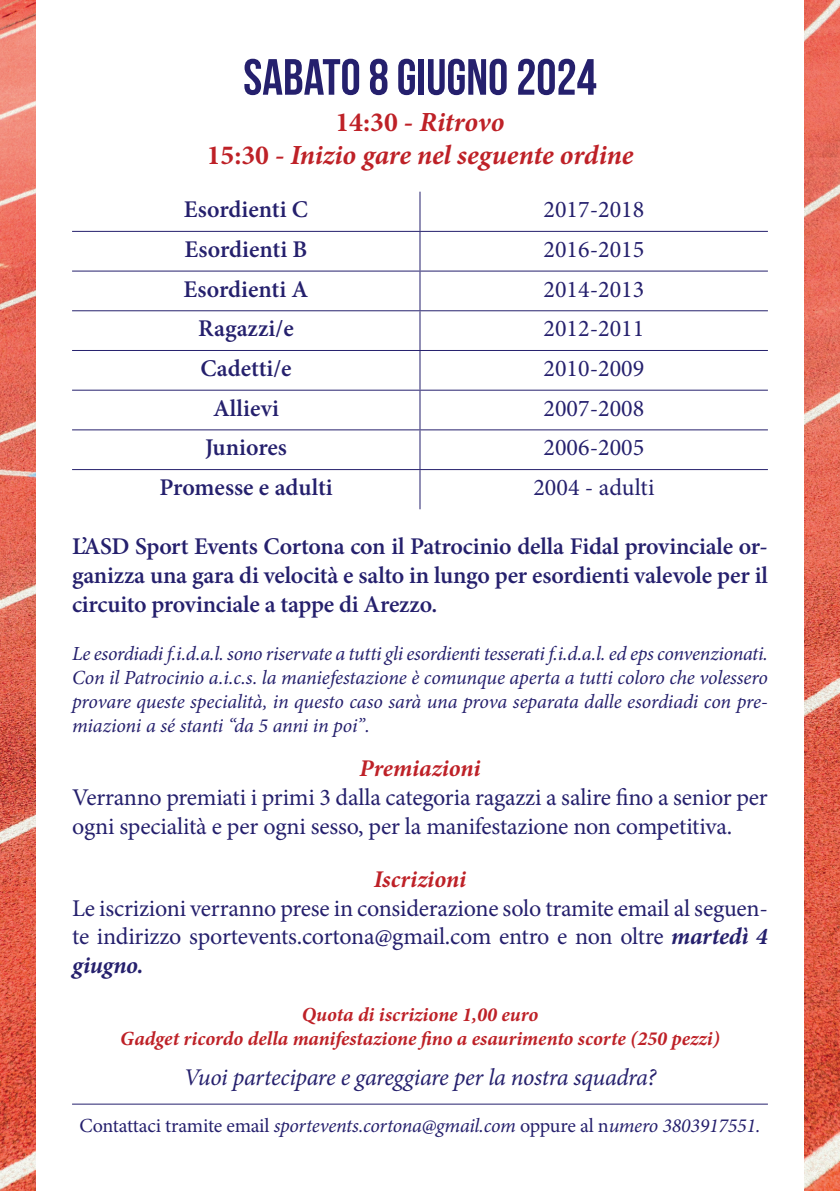
<style>
.page{position:relative;width:840px;height:1191px;background:#fff}
.page>*{position:absolute;margin:0;border:0;box-sizing:border-box;transform-origin:0 0}
.t1{font:700 50.8px "Bebas Neue";color:#25206d}
.t2{font:italic 700 27.6px/33.2px "Minion Pro";letter-spacing:-.005em;color:#be2127;text-align:center}
.t3{font:24px/28.8px "Minion Pro";letter-spacing:-.01em;color:#25206d}
.t4{font:600 24px/28.8px "Minion Pro";letter-spacing:-.005em;color:#25206d;text-align:justify}
.t5{font:italic 24px "Minion Pro";letter-spacing:-.02em;color:#25206d}
.t6{font:italic 700 24px "Minion Pro";color:#be2127}
.t7{font:italic 20px/24px "Minion Pro";letter-spacing:-.01em;color:#25206d;text-align:justify}
.t8{font:italic 700 20px/24px "Minion Pro";color:#be2127;text-align:center}
.s1{font-style:normal}
.s2{font-weight:700;font-style:italic}
</style>
<div class="page">
<img style="left:0;top:0;width:839px;height:1191px">
<div style="left:36px;top:0;width:767px;height:1191px;background:#fff"></div>
<hr style="left:72px;top:231px;width:348px;height:1px;background:#25206d">
<hr style="left:420px;top:231px;width:347px;height:1px;background:#25206d">
<hr style="left:72px;top:270px;width:348px;height:1px;background:#25206d">
<hr style="left:420px;top:270px;width:347px;height:1px;background:#25206d">
<hr style="left:72px;top:310px;width:348px;height:1px;background:#25206d">
<hr style="left:420px;top:310px;width:347px;height:1px;background:#25206d">
<hr style="left:72px;top:350px;width:348px;height:1px;background:#25206d">
<hr style="left:420px;top:350px;width:347px;height:1px;background:#25206d">
<hr style="left:72px;top:390px;width:348px;height:1px;background:#25206d">
<hr style="left:420px;top:390px;width:347px;height:1px;background:#25206d">
<hr style="left:72px;top:429px;width:348px;height:1px;background:#25206d">
<hr style="left:420px;top:429px;width:347px;height:1px;background:#25206d">
<hr style="left:72px;top:469px;width:348px;height:1px;background:#25206d">
<hr style="left:420px;top:469px;width:347px;height:1px;background:#25206d">
<hr style="left:419px;top:192px;width:1px;height:39px;background:#25206d">
<hr style="left:419px;top:232px;width:1px;height:38px;background:#25206d">
<hr style="left:419px;top:271px;width:1px;height:39px;background:#25206d">
<hr style="left:419px;top:311px;width:1px;height:39px;background:#25206d">
<hr style="left:419px;top:351px;width:1px;height:39px;background:#25206d">
<hr style="left:419px;top:391px;width:1px;height:38px;background:#25206d">
<hr style="left:419px;top:430px;width:1px;height:39px;background:#25206d">
<hr style="left:419px;top:470px;width:1px;height:39px;background:#25206d">
<hr style="left:72px;top:1103px;width:695px;height:1px;background:#25206d">
<h1 class="t1" style="left:243px;top:49px;width:355px">SABATO 8 GIUGNO 2024</h1>
<h2 class="t2" style="left:206px;top:105px;width:428px"><span class="s1">14:30 -</span> Ritrovo<br><span class="s1">15:30</span> - Inizio gare nel seguente ordine</h2>
<p class="t4" style="left:184px;top:195px;width:126px">Esordienti C</p>
<p class="t3" style="left:543px;top:195px;width:102px">2017-2018</p>
<p class="t4" style="left:184px;top:235px;width:124px">Esordienti B</p>
<p class="t3" style="left:543px;top:235px;width:102px">2016-2015</p>
<p class="t4" style="left:183px;top:274px;width:126px">Esordienti A</p>
<p class="t3" style="left:543px;top:275px;width:102px">2014-2013</p>
<p class="t4" style="left:198px;top:314px;width:97px">Ragazzi/e</p>
<p class="t3" style="left:543px;top:314px;width:102px">2012-2011</p>
<p class="t4" style="left:200px;top:354px;width:93px">Cadetti/e</p>
<p class="t3" style="left:543px;top:354px;width:102px">2010-2009</p>
<p class="t4" style="left:213px;top:393px;width:67px">Allievi</p>
<p class="t3" style="left:543px;top:394px;width:102px">2007-2008</p>
<p class="t4" style="left:205px;top:433px;width:83px">Juniores</p>
<p class="t3" style="left:543px;top:433px;width:102px">2006-2005</p>
<p class="t4" style="left:159px;top:473px;width:175px">Promesse e adulti</p>
<p class="t3" style="left:533px;top:473px;width:122px">2004 - adulti</p>
<p class="t4" style="left:72px;top:532px;width:697px">L’ASD Sport Events Cortona con il Patrocinio della Fidal provinciale or&shy;ganizza una gara di velocità e salto in lungo per esordienti valevole per il circuito provinciale a tappe di Arezzo.</p>
<p class="t7" style="left:72px;top:641px;width:697px">Le esordiadi f.i.d.a.l. sono riservate a tutti gli esordienti tesserati f.i.d.a.l. ed eps convenzionati.<br>Con il Patrocinio a.i.c.s. la maniefestazione è comunque aperta a tutti coloro che volessero provare queste specialità, in questo caso sarà una prova separata dalle esordiadi con pre&shy;miazioni a sé stanti “da 5 anni in poi”.</p>
<p class="t6" style="left:359px;top:751px;width:123px">Premiazioni</p>
<p class="t3" style="left:72px;top:783px;width:696px">Verranno premiati i primi 3 dalla categoria ragazzi a salire fino a senior per ogni specialità e per ogni sesso, per la manifestazione non competitiva.</p>
<p class="t6" style="left:373px;top:862px;width:94px">Iscrizioni</p>
<p class="t3" style="left:72px;top:893px;width:697px;text-align:justify">Le iscrizioni verranno prese in considerazione solo tramite email al seguen&shy;te indirizzo sportevents.cortona@gmail.com entro e non oltre <span class="s2">martedì 4 giugno.</span></p>
<p class="t8" style="left:120px;top:1002px;width:600px">Quota di iscrizione 1,00 euro<br>Gadget ricordo della manifestazione fino a esaurimento scorte (250 pezzi)</p>
<p class="t5" style="left:184px;top:1061px;width:473px">Vuoi partecipare e gareggiare per la nostra squadra?</p>
<p class="t7" style="left:79px;top:1113px;width:682px"><span class="s1">Contattaci tramite email</span> sportevents.cortona@gmail.com <span class="s1">oppure al n</span>umero 3803917551.</p>
</div>
